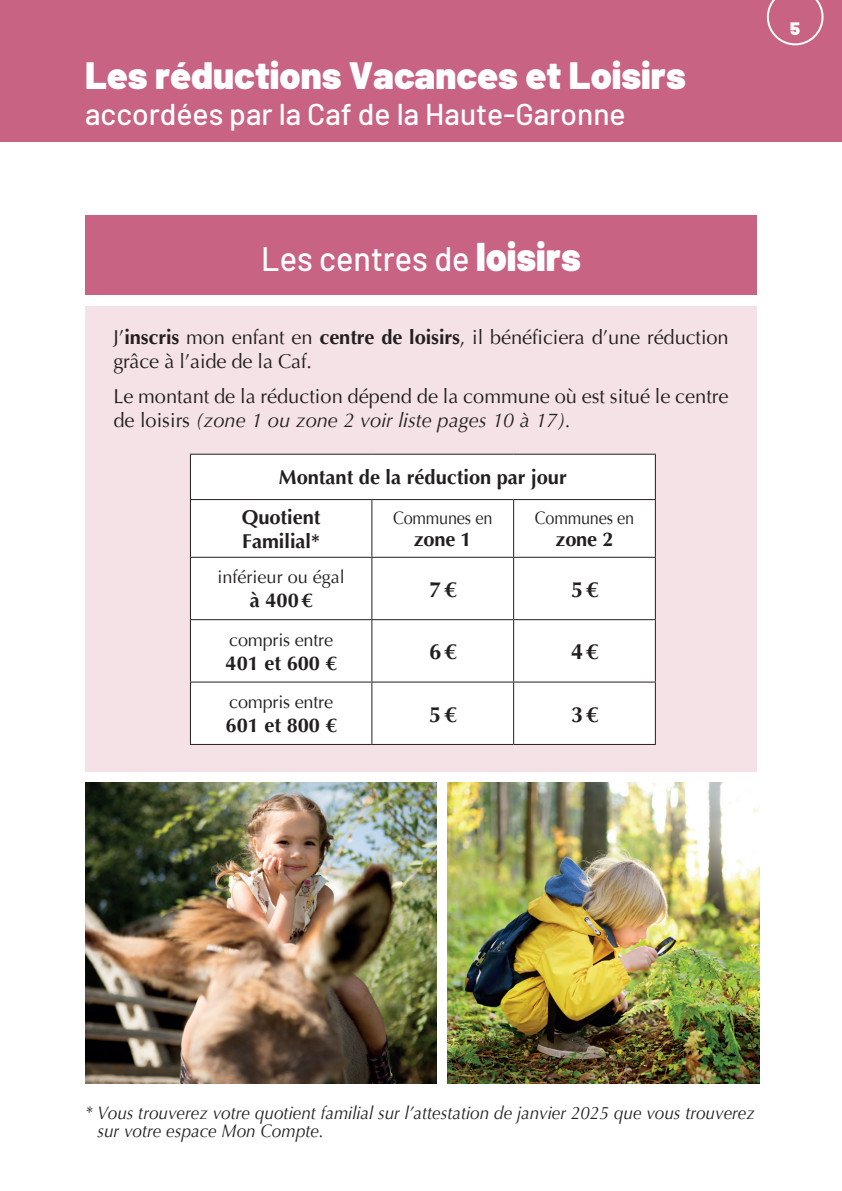
<style>
.page{position:relative;width:842px;height:1191px;background:#fff}
.page>*{position:absolute;margin:0;border:0;box-sizing:border-box;transform-origin:0 0}
.t1{font:900 38px "Barlow";color:#fff}
.t2{font:500 34px "Barlow";color:#fff;scale:.95 1}
.t3{font:500 30px "Barlow";color:#fff}
.t4{font:700 22px "Optima";color:#231f20}
.t5{font:20px/24px "Optima";color:#231f20}
.t6{font:700 20px/39.6px "Optima";color:#231f20}
.t7{font:italic 18px/18px "Optima";color:#231f20;scale:.95 1}
.t8{font:18px "Optima";letter-spacing:-.01em;color:#231f20}
.t9{font:18px "Optima";letter-spacing:-.01em;color:#231f20;scale:.9 1}
.t10{font:900 18px "Barlow";color:#fff}
.s1{font-weight:900;font-size:40px}
.s2{font-weight:700}
.s3{font-style:italic}
</style>
<div class="page">
<div style="left:0;top:0;width:842px;height:142px;background:#c86384"></div>
<div style="left:85px;top:306px;width:672px;height:465px;background:#f4e2e6"></div>
<div style="left:85px;top:215px;width:672px;height:80px;background:#c86384"></div>
<div style="left:191px;top:455px;width:464px;height:289px;background:#fff"></div>
<hr style="left:190px;top:454px;width:182px;height:1px;background:#231f20">
<hr style="left:190px;top:455px;width:1px;height:44px;background:#231f20">
<hr style="left:372px;top:454px;width:142px;height:1px;background:#231f20">
<hr style="left:514px;top:454px;width:142px;height:1px;background:#231f20">
<hr style="left:655px;top:455px;width:1px;height:44px;background:#231f20">
<hr style="left:190px;top:499px;width:182px;height:1px;background:#231f20">
<hr style="left:190px;top:500px;width:1px;height:57px;background:#231f20">
<hr style="left:372px;top:499px;width:142px;height:1px;background:#231f20">
<hr style="left:371px;top:500px;width:1px;height:57px;background:#231f20">
<hr style="left:514px;top:499px;width:142px;height:1px;background:#231f20">
<hr style="left:513px;top:500px;width:1px;height:57px;background:#231f20">
<hr style="left:655px;top:500px;width:1px;height:57px;background:#231f20">
<hr style="left:190px;top:557px;width:182px;height:1px;background:#231f20">
<hr style="left:190px;top:558px;width:1px;height:61px;background:#231f20">
<hr style="left:372px;top:557px;width:142px;height:1px;background:#231f20">
<hr style="left:371px;top:558px;width:1px;height:61px;background:#231f20">
<hr style="left:514px;top:557px;width:142px;height:1px;background:#231f20">
<hr style="left:513px;top:558px;width:1px;height:61px;background:#231f20">
<hr style="left:655px;top:558px;width:1px;height:61px;background:#231f20">
<hr style="left:190px;top:619px;width:182px;height:1px;background:#231f20">
<hr style="left:190px;top:620px;width:1px;height:61px;background:#231f20">
<hr style="left:372px;top:619px;width:142px;height:1px;background:#231f20">
<hr style="left:371px;top:620px;width:1px;height:61px;background:#231f20">
<hr style="left:514px;top:619px;width:142px;height:1px;background:#231f20">
<hr style="left:513px;top:620px;width:1px;height:61px;background:#231f20">
<hr style="left:655px;top:620px;width:1px;height:61px;background:#231f20">
<hr style="left:190px;top:681px;width:182px;height:1px;background:#231f20">
<hr style="left:190px;top:682px;width:1px;height:62px;background:#231f20">
<hr style="left:372px;top:681px;width:142px;height:1px;background:#231f20">
<hr style="left:371px;top:682px;width:1px;height:62px;background:#231f20">
<hr style="left:514px;top:681px;width:142px;height:1px;background:#231f20">
<hr style="left:513px;top:682px;width:1px;height:62px;background:#231f20">
<hr style="left:655px;top:682px;width:1px;height:62px;background:#231f20">
<hr style="left:190px;top:744px;width:182px;height:1px;background:#231f20">
<hr style="left:372px;top:744px;width:142px;height:1px;background:#231f20">
<hr style="left:514px;top:744px;width:142px;height:1px;background:#231f20">
<svg style="left:767px;top:0;width:56px;height:45px"></svg>
<img style="left:448px;top:782px;width:312px;height:301px">
<img style="left:85px;top:782px;width:352px;height:301px">
<h1 class="t1" style="left:85px;top:47px;width:602px">Les réductions Vacances et Loisirs</h1>
<h3 class="t3" style="left:85px;top:92px;width:542px">accordées par la Caf de la Haute-Garonne</h3>
<h2 class="t2" style="left:261px;top:234px;width:338px">Les centres de <span class="s1">loisirs</span></h2>
<p class="t5" style="left:113px;top:325px;width:617px">J’<span class="s2">inscris</span> mon enfant en <span class="s2">centre de loisirs</span>, il bénéficiera d’une réduction grâce à l’aide de la Caf.</p>
<p class="t5" style="left:113px;top:385px;width:617px">Le montant de la réduction dépend de la commune où est situé le centre de loisirs <span class="s3">(zone 1 ou zone 2 voir liste pages 10 à 17).</span></p>
<p class="t6" style="left:242px;top:458px;width:327px;text-indent:37px">Montant de la réduction par jour<br>Quotient</p>
<p class="t6" style="left:242px;top:522px;width:79px">Familial*</p>
<p class="t9" style="left:393px;top:508px;width:112px">Communes en</p>
<p class="t6" style="left:414px;top:520px;width:59px">zone 1</p>
<p class="t9" style="left:535px;top:508px;width:112px">Communes en</p>
<p class="t6" style="left:555px;top:520px;width:59px">zone 2</p>
<p class="t8" style="left:218px;top:567px;width:129px">inférieur ou égal</p>
<p class="t6" style="left:250px;top:581px;width:64px">à 400€</p>
<p class="t8" style="left:229px;top:629px;width:105px">compris entre</p>
<p class="t6" style="left:226px;top:643px;width:113px">401 et 600 €</p>
<p class="t8" style="left:229px;top:691px;width:105px">compris entre</p>
<p class="t6" style="left:226px;top:706px;width:113px">601 et 800 €</p>
<p class="t4" style="left:429px;top:577px;width:28px">7€</p>
<p class="t4" style="left:571px;top:577px;width:28px">5€</p>
<p class="t4" style="left:429px;top:639px;width:28px">6€</p>
<p class="t4" style="left:571px;top:639px;width:28px">4€</p>
<p class="t4" style="left:429px;top:701px;width:28px">5€</p>
<p class="t4" style="left:571px;top:701px;width:28px">3€</p>
<p class="t10" style="left:790px;top:15px;width:11px">5</p>
<p class="t7" style="left:97px;top:1104px;width:694px;text-indent:-12px">* Vous trouverez votre quotient familial sur l’attestation de janvier 2025 que vous trouverez sur votre espace Mon Compte.</p>
</div>
